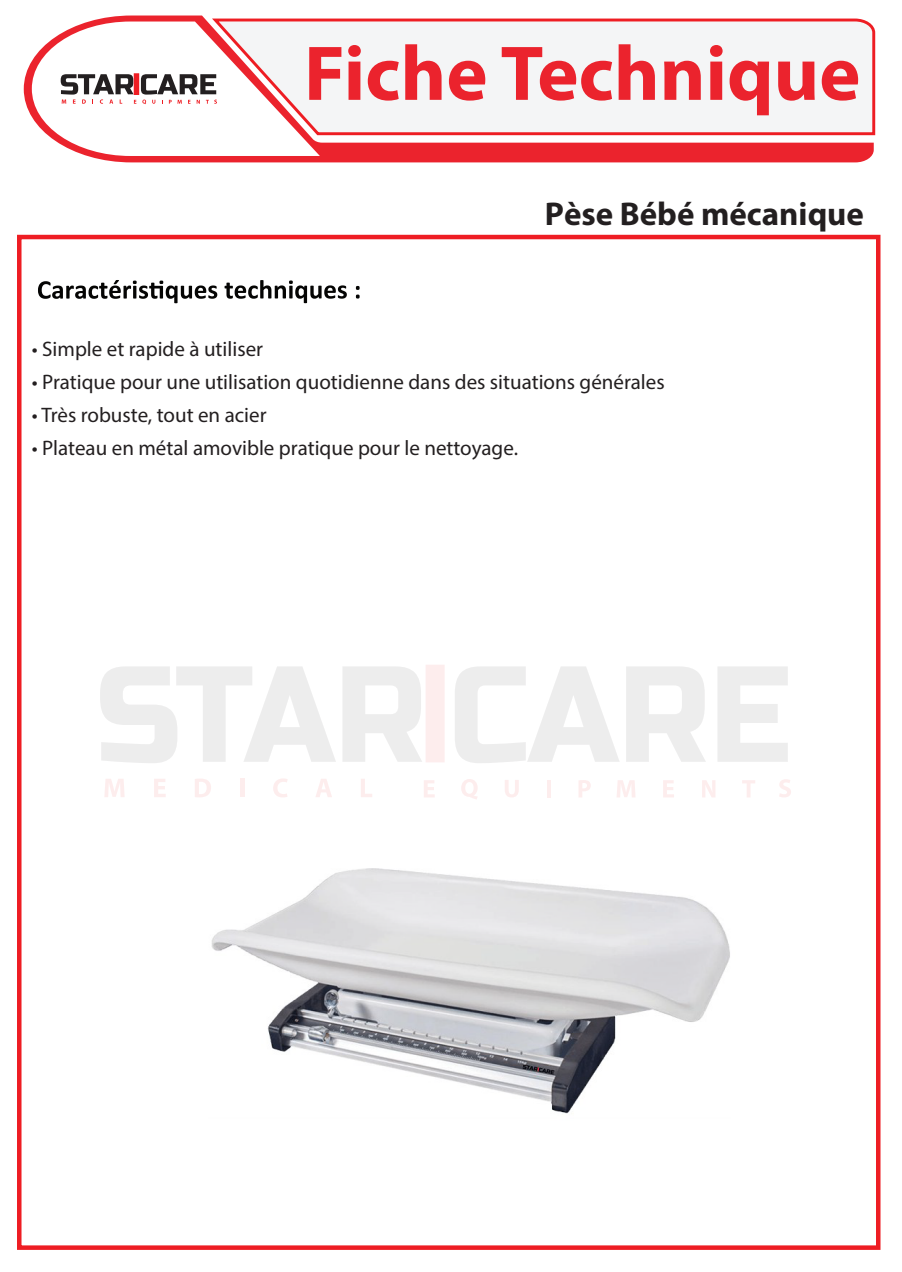
<style>
.page{position:relative;width:902px;height:1272px;background:#fff}
.page>*{position:absolute;margin:0;border:0;box-sizing:border-box;transform-origin:0 0}
.t1{font:700 78.15px "Myriad Pro";color:#eb232d}
.t2{font:700 33px "Myriad Pro";color:#231f20}
.t3{font:21px "Myriad Pro";color:#231f20}
</style>
<div class="page">
<img style="left:211px;top:693px;width:547px;height:421px">
<div style="left:17px;top:235px;width:863px;height:1014px;border:4px solid #ee1d23"></div>
<svg style="left:24px;top:16px;width:849px;height:146px;fill:#f4f5f6"></svg>
<svg style="left:38px;top:280px;width:321px;height:23px"></svg>
<svg style="left:32px;top:22px;width:288px;height:134px"></svg>
<svg style="left:626px;top:666px;width:80px;height:95px"></svg>
<div style="left:426px;top:665px;width:18px;height:96px;background:#fdeded"></div>
<svg style="left:717px;top:666px;width:70px;height:95px"></svg>
<svg style="left:454px;top:666px;width:165px;height:97px"></svg>
<svg style="left:100px;top:666px;width:236px;height:97px"></svg>
<svg style="left:342px;top:666px;width:80px;height:95px"></svg>
<svg style="left:779px;top:779px;width:12px;height:18px"></svg>
<svg style="left:578px;top:780px;width:12px;height:17px"></svg>
<svg style="left:616px;top:780px;width:19px;height:17px"></svg>
<svg style="left:663px;top:780px;width:11px;height:17px"></svg>
<svg style="left:702px;top:780px;width:13px;height:17px"></svg>
<svg style="left:742px;top:780px;width:13px;height:17px"></svg>
<svg style="left:424px;top:780px;width:10px;height:17px"></svg>
<svg style="left:461px;top:779px;width:16px;height:20px"></svg>
<svg style="left:504px;top:779px;width:14px;height:18px"></svg>
<svg style="left:546px;top:780px;width:4px;height:17px"></svg>
<svg style="left:104px;top:779px;width:21px;height:18px"></svg>
<svg style="left:154px;top:779px;width:12px;height:18px"></svg>
<svg style="left:195px;top:779px;width:16px;height:18px"></svg>
<hr style="left:240px;top:778px;width:4px;height:19px;background:#fdeded">
<svg style="left:273px;top:778px;width:15px;height:19px"></svg>
<svg style="left:315px;top:778px;width:17px;height:19px"></svg>
<svg style="left:361px;top:778px;width:11px;height:19px"></svg>
<h1 class="t1" style="left:304px;top:22px;width:558px">Fiche Technique</h1>
<h2 class="t2" style="left:544px;top:192px;width:320px">Pèse Bébé mécanique</h2>
<p class="t3" style="left:32px;top:336px;width:233px">• Simple et rapide à utiliser</p>
<p class="t3" style="left:32px;top:369px;width:634px">• Pratique pour une utilisation quotidienne dans des situations générales</p>
<p class="t3" style="left:32px;top:402px;width:236px">• Très robuste, tout en acier</p>
<p class="t3" style="left:32px;top:435px;width:487px">• Plateau en métal amovible pratique pour le nettoyage.</p>
</div>
